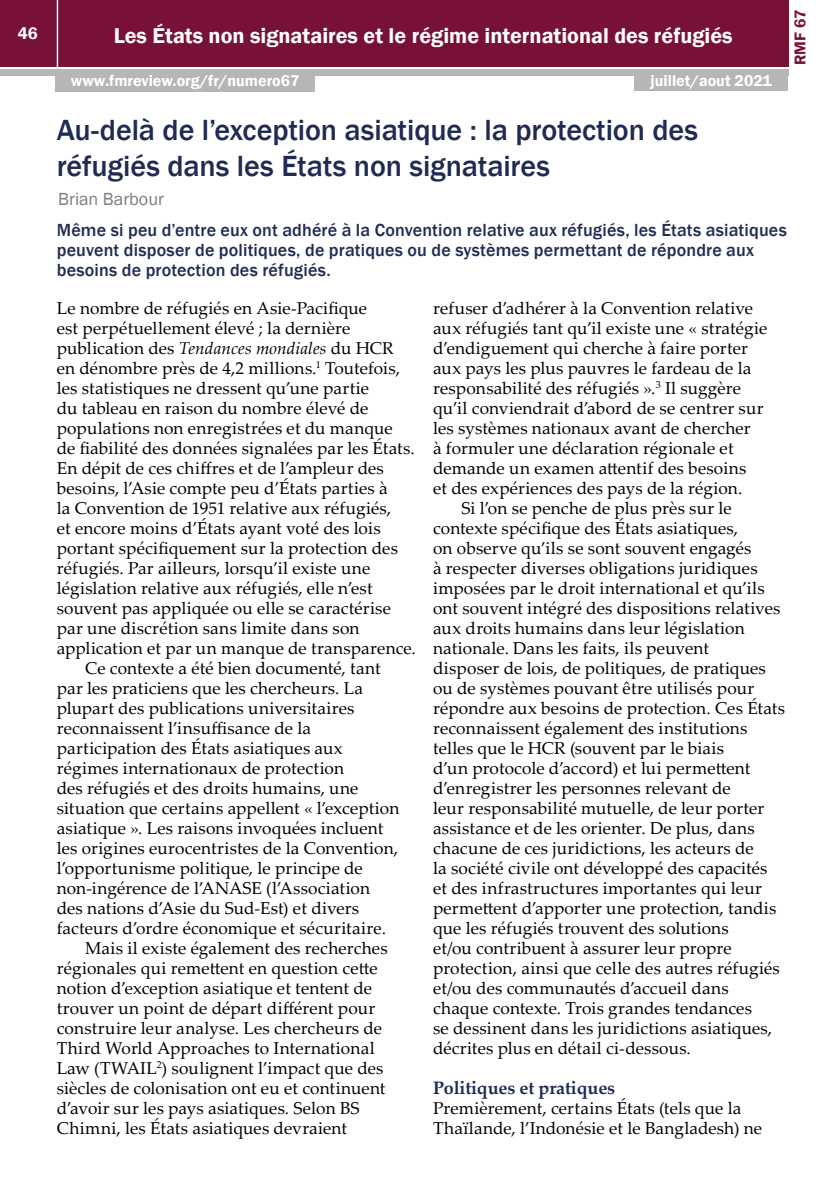
<style>
.page{position:relative;width:840px;height:1191px;background:#fff}
.page>*{position:absolute;margin:0;border:0;box-sizing:border-box;transform-origin:0 0}
.t1{font:500 30px/36px "Franklin Gothic";letter-spacing:-.005em;color:#202b53}
.t2{font:600 22px "Franklin Gothic";color:#fff}
.t3{font:500 18px/20px "Franklin Gothic";letter-spacing:.01em;color:#202b53}
.t4{font:700 18px "Palatino Linotype";letter-spacing:-.01em;color:#202b53}
.t5{font:18px "Franklin Gothic";color:#7c7c7c}
.t6{font:17.2px/20px "Palatino Linotype";letter-spacing:.01em;color:#000}
.t7{font:600 17px "Franklin Gothic";color:#fff}
.t8{font:600 16px "Franklin Gothic";color:#fff}
.t9{font:600 16px "Franklin Gothic";color:#781137}
.s1{font-style:italic}
</style>
<div class="page">
<div style="left:0;top:0;width:787px;height:66px;background:#781137"></div>
<div style="left:0;top:69px;width:787px;height:6px;background:#b6b6b6"></div>
<hr style="left:57px;top:0;width:1px;height:67px;background:#fff">
<div style="left:634px;top:73px;width:153px;height:18px;background:#b6b6b6"></div>
<div style="left:55px;top:74px;width:260px;height:18px;background:#b6b6b6"></div>
<p class="t7" style="left:18px;top:23px;width:21px">46</p>
<p class="t2" style="left:114px;top:22px;width:620px">Les États non signataires et le régime international des réfugiés</p>
<p class="t8" style="left:71px;top:71px;width:230px">www.fmreview.org/fr/numero67</p>
<p class="t8" style="left:650px;top:71px;width:123px">juillet/aout 2021</p>
<h1 class="t1" style="left:57px;top:112px;width:642px">Au-delà de l’exception asiatique : la protection des réfugiés dans les États non signataires</h1>
<p class="t5" style="left:58px;top:188px;width:107px">Brian Barbour</p>
<p class="t3" style="left:57px;top:220px;width:731px">Même si peu d’entre eux ont adhéré à la Convention relative aux réfugiés, les États asiatiques peuvent disposer de politiques, de pratiques ou de systèmes permettant de répondre aux besoins de protection des réfugiés.</p>
<p class="t6" style="left:57px;top:297px;width:312px">Le nombre de réfugiés en Asie-Pacifique</p>
<p class="t6" style="left:57px;top:317px;width:295px">est perpétuellement élevé ; la dernière</p>
<p class="t6" style="left:57px;top:337px;width:338px">publication des <span class="s1">Tendances mondiales</span> du HCR</p>
<p class="t6" style="left:57px;top:357px;width:344px">en dénombre près de 4,2 millions.<sup>1</sup> Toutefois,</p>
<p class="t6" style="left:57px;top:377px;width:313px">les statistiques ne dressent qu’une partie</p>
<p class="t6" style="left:57px;top:397px;width:313px">du tableau en raison du nombre élevé de</p>
<p class="t6" style="left:57px;top:417px;width:337px">populations non enregistrées et du manque</p>
<p class="t6" style="left:57px;top:437px;width:359px">de fiabilité des données signalées par les États.</p>
<p class="t6" style="left:57px;top:457px;width:328px">En dépit de ces chiffres et de l’ampleur des</p>
<p class="t6" style="left:57px;top:477px;width:332px">besoins, l’Asie compte peu d’États parties à</p>
<p class="t6" style="left:57px;top:497px;width:335px">la Convention de 1951 relative aux réfugiés,</p>
<p class="t6" style="left:57px;top:517px;width:325px">et encore moins d’États ayant voté des lois</p>
<p class="t6" style="left:57px;top:537px;width:342px">portant spécifiquement sur la protection des</p>
<p class="t6" style="left:57px;top:557px;width:315px">réfugiés. Par ailleurs, lorsqu’il existe une</p>
<p class="t6" style="left:57px;top:577px;width:317px">législation relative aux réfugiés, elle n’est</p>
<p class="t6" style="left:57px;top:597px;width:336px">souvent pas appliquée ou elle se caractérise</p>
<p class="t6" style="left:57px;top:617px;width:304px">par une discrétion sans limite dans son</p>
<p class="t6" style="left:57px;top:637px;width:360px">application et par un manque de transparence.</p>
<p class="t6" style="left:85px;top:657px;width:297px">Ce contexte a été bien documenté, tant</p>
<p class="t6" style="left:57px;top:677px;width:307px">par les praticiens que les chercheurs. La</p>
<p class="t6" style="left:57px;top:697px;width:299px">plupart des publications universitaires</p>
<p class="t6" style="left:57px;top:717px;width:256px">reconnaissent l’insuffisance de la</p>
<p class="t6" style="left:57px;top:737px;width:287px">participation des États asiatiques aux</p>
<p class="t6" style="left:57px;top:757px;width:289px">régimes internationaux de protection</p>
<p class="t6" style="left:57px;top:777px;width:303px">des réfugiés et des droits humains, une</p>
<p class="t6" style="left:57px;top:797px;width:344px">situation que certains appellent « l’exception</p>
<p class="t6" style="left:57px;top:817px;width:328px">asiatique ». Les raisons invoquées incluent</p>
<p class="t6" style="left:57px;top:837px;width:343px">les origines eurocentristes de la Convention,</p>
<p class="t6" style="left:57px;top:857px;width:307px">l’opportunisme politique, le principe de</p>
<p class="t6" style="left:57px;top:877px;width:315px">non-ingérence de l’ANASE (l’Association</p>
<p class="t6" style="left:57px;top:897px;width:304px">des nations d’Asie du Sud-Est) et divers</p>
<p class="t6" style="left:57px;top:917px;width:330px">facteurs d’ordre économique et sécuritaire.</p>
<p class="t6" style="left:85px;top:937px;width:304px">Mais il existe également des recherches</p>
<p class="t6" style="left:57px;top:957px;width:322px">régionales qui remettent en question cette</p>
<p class="t6" style="left:57px;top:977px;width:316px">notion d’exception asiatique et tentent de</p>
<p class="t6" style="left:57px;top:997px;width:320px">trouver un point de départ différent pour</p>
<p class="t6" style="left:57px;top:1017px;width:327px">construire leur analyse. Les chercheurs de</p>
<p class="t6" style="left:57px;top:1037px;width:319px">Third World Approaches to International</p>
<p class="t6" style="left:57px;top:1057px;width:328px">Law (TWAIL<sup>2</sup>) soulignent l’impact que des</p>
<p class="t6" style="left:57px;top:1077px;width:330px">siècles de colonisation ont eu et continuent</p>
<p class="t6" style="left:57px;top:1097px;width:304px">d’avoir sur les pays asiatiques. Selon BS</p>
<p class="t6" style="left:57px;top:1117px;width:292px">Chimni, les États asiatiques devraient</p>
<p class="t6" style="left:433px;top:297px;width:321px">refuser d’adhérer à la Convention relative</p>
<p class="t6" style="left:433px;top:317px;width:335px">aux réfugiés tant qu’il existe une « stratégie</p>
<p class="t6" style="left:433px;top:337px;width:316px">d’endiguement qui cherche à faire porter</p>
<p class="t6" style="left:433px;top:357px;width:320px">aux pays les plus pauvres le fardeau de la</p>
<p class="t6" style="left:433px;top:377px;width:309px">responsabilité des réfugiés ».<sup>3</sup> Il suggère</p>
<p class="t6" style="left:433px;top:397px;width:332px">qu’il conviendrait d’abord de se centrer sur</p>
<p class="t6" style="left:433px;top:417px;width:319px">les systèmes nationaux avant de chercher</p>
<p class="t6" style="left:433px;top:437px;width:302px">à formuler une déclaration régionale et</p>
<p class="t6" style="left:433px;top:457px;width:315px">demande un examen attentif des besoins</p>
<p class="t6" style="left:433px;top:477px;width:310px">et des expériences des pays de la région.</p>
<p class="t6" style="left:461px;top:497px;width:272px">Si l’on se penche de plus près sur le</p>
<p class="t6" style="left:433px;top:517px;width:306px">contexte spécifique des États asiatiques,</p>
<p class="t6" style="left:433px;top:537px;width:320px">on observe qu’ils se sont souvent engagés</p>
<p class="t6" style="left:433px;top:557px;width:326px">à respecter diverses obligations juridiques</p>
<p class="t6" style="left:433px;top:577px;width:333px">imposées par le droit international et qu’ils</p>
<p class="t6" style="left:433px;top:597px;width:349px">ont souvent intégré des dispositions relatives</p>
<p class="t6" style="left:433px;top:617px;width:313px">aux droits humains dans leur législation</p>
<p class="t6" style="left:433px;top:637px;width:277px">nationale. Dans les faits, ils peuvent</p>
<p class="t6" style="left:433px;top:657px;width:334px">disposer de lois, de politiques, de pratiques</p>
<p class="t6" style="left:433px;top:677px;width:322px">ou de systèmes pouvant être utilisés pour</p>
<p class="t6" style="left:433px;top:697px;width:353px">répondre aux besoins de protection. Ces États</p>
<p class="t6" style="left:433px;top:717px;width:316px">reconnaissent également des institutions</p>
<p class="t6" style="left:433px;top:737px;width:292px">telles que le HCR (souvent par le biais</p>
<p class="t6" style="left:433px;top:757px;width:318px">d’un protocole d’accord) et lui permettent</p>
<p class="t6" style="left:433px;top:777px;width:299px">d’enregistrer les personnes relevant de</p>
<p class="t6" style="left:433px;top:797px;width:333px">leur responsabilité mutuelle, de leur porter</p>
<p class="t6" style="left:433px;top:817px;width:323px">assistance et de les orienter. De plus, dans</p>
<p class="t6" style="left:433px;top:837px;width:322px">chacune de ces juridictions, les acteurs de</p>
<p class="t6" style="left:433px;top:857px;width:336px">la société civile ont développé des capacités</p>
<p class="t6" style="left:433px;top:877px;width:330px">et des infrastructures importantes qui leur</p>
<p class="t6" style="left:433px;top:897px;width:345px">permettent d’apporter une protection, tandis</p>
<p class="t6" style="left:433px;top:917px;width:297px">que les réfugiés trouvent des solutions</p>
<p class="t6" style="left:433px;top:937px;width:300px">et/ou contribuent à assurer leur propre</p>
<p class="t6" style="left:433px;top:957px;width:348px">protection, ainsi que celle des autres réfugiés</p>
<p class="t6" style="left:433px;top:977px;width:297px">et/ou des communautés d’accueil dans</p>
<p class="t6" style="left:433px;top:997px;width:320px">chaque contexte. Trois grandes tendances</p>
<p class="t6" style="left:433px;top:1017px;width:340px">se dessinent dans les juridictions asiatiques,</p>
<p class="t6" style="left:433px;top:1037px;width:259px">décrites plus en détail ci-dessous.</p>
<p class="t4" style="left:433px;top:1075px;width:183px">Politiques et pratiques</p>
<p class="t6" style="left:433px;top:1097px;width:330px">Premièrement, certains États (tels que la<br>Thaïlande, l’Indonésie et le Bangladesh) ne</p>
<p class="t9" style="left:789px;top:65px;width:57px;rotate:-90deg">RMF 67</p>
</div>
